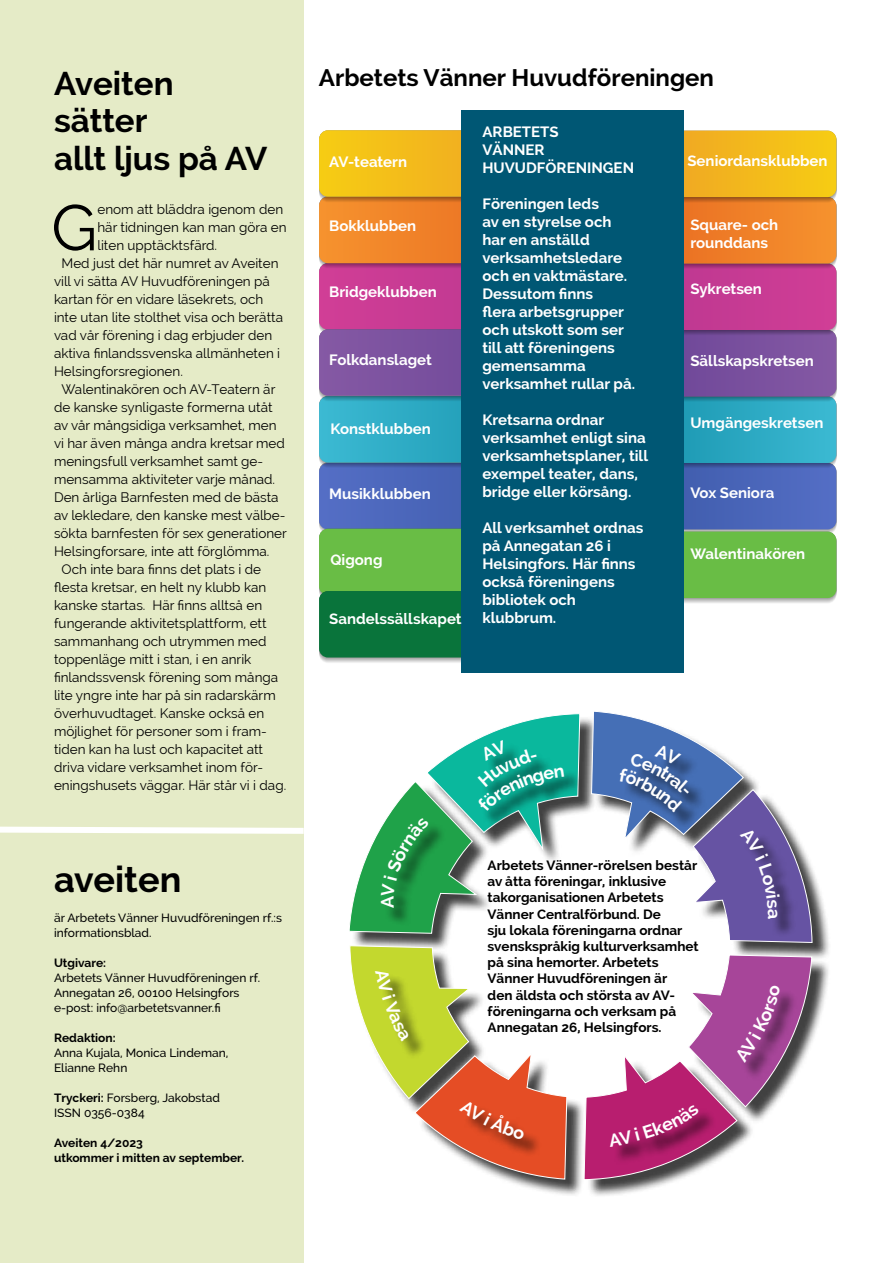
<style>
.page{position:relative;width:893px;height:1263px;background:#fff}
.page>*{position:absolute;margin:0;border:0;box-sizing:border-box;transform-origin:0 0}
.t1{font:64.2px "Raleway";color:#000}
.t2{font:700 36px "Raleway";color:#000}
.t3{font:700 33px/37.5px "Raleway";color:#000}
.t4{font:700 24px "Raleway";color:#000}
.t5{font:700 15px/18px "Raleway";color:#fff}
.t6{font:13.5px "Raleway";color:#000}
.t7{font:700 13.5px/16.2px "Raleway";color:#000}
.t8{font:500 12px/15px "Raleway";color:#000}
.t9{font:700 12px/15px "Raleway";color:#000}
.s1{font-weight:700}
</style>
<div class="page">
<div style="left:0;top:0;width:304px;height:1263px;background:#e5ebc7"></div>
<div style="left:351px;top:714px;width:480px;height:485px;background:#000;opacity:.75"></div>
<svg style="left:684px;top:131px;width:152px;height:398px;background:#98787c"></svg>
<svg style="left:319px;top:130px;width:143px;height:399px;background:#997b7d"></svg>
<div style="left:319px;top:529px;width:165px;height:66px;background:#69bd45;border-radius:9px"></div>
<div style="left:671px;top:532px;width:165px;height:66px;background:#69bd45;border-radius:9px"></div>
<div style="left:319px;top:591px;width:165px;height:66px;background:#09743b;border-radius:9px"></div>
<div style="left:462px;top:111px;width:222px;height:561px;background:#005774"></div>
<svg style="left:0;top:826px;width:304px;height:8px"></svg>
<div style="left:482px;top:770px;width:100px;height:59px;background:#000;opacity:.75"></div>
<svg style="left:349px;top:713px;width:231px;height:221px"></svg>
<svg style="left:591px;top:711px;width:221px;height:232px"></svg>
<svg style="left:350px;top:945px;width:217px;height:235px"></svg>
<svg style="left:583px;top:954px;width:229px;height:226px"></svg>
<h3 class="t3" style="left:54px;top:65px;width:215px">Aveiten sätter<br>allt ljus på AV</h3>
<h1 class="t1" style="left:51px;top:190px;width:48px">G</h1>
<p class="t6" style="left:97px;top:202px;width:187px">enom att bläddra igenom den</p>
<p class="t6" style="left:97px;top:220px;width:191px">här tidningen kan man göra en</p>
<p class="t6" style="left:97px;top:238px;width:121px">liten upptäcktsfärd.</p>
<p class="t6" style="left:62px;top:256px;width:219px">Med just det här numret av Aveiten</p>
<p class="t6" style="left:54px;top:274px;width:217px">vill vi sätta AV Huvudföreningen på</p>
<p class="t6" style="left:54px;top:292px;width:211px">kartan för en vidare läsekrets, och</p>
<p class="t6" style="left:54px;top:310px;width:231px">inte utan lite stolthet visa och berätta</p>
<p class="t6" style="left:54px;top:328px;width:220px">vad vår förening i dag erbjuder den</p>
<p class="t6" style="left:54px;top:346px;width:228px">aktiva finlandssvenska allmänheten i</p>
<p class="t6" style="left:54px;top:364px;width:130px">Helsingforsregionen.</p>
<p class="t6" style="left:62px;top:382px;width:215px">Walentinakören och AV-Teatern är</p>
<p class="t6" style="left:54px;top:400px;width:220px">de kanske synligaste formerna utåt</p>
<p class="t6" style="left:54px;top:418px;width:224px">av vår mångsidiga verksamhet, men</p>
<p class="t6" style="left:54px;top:436px;width:232px">vi har även många andra kretsar med</p>
<p class="t6" style="left:54px;top:454px;width:211px">meningsfull verksamhet samt ge-</p>
<p class="t6" style="left:54px;top:472px;width:223px">mensamma aktiviteter varje månad.</p>
<p class="t6" style="left:54px;top:490px;width:226px">Den årliga Barnfesten med de bästa</p>
<p class="t6" style="left:54px;top:508px;width:233px">av lekledare, den kanske mest välbe-</p>
<p class="t6" style="left:54px;top:526px;width:234px">sökta barnfesten för sex generationer</p>
<p class="t6" style="left:54px;top:544px;width:217px">Helsingforsare, inte att förglömma.</p>
<p class="t6" style="left:62px;top:562px;width:201px">Och inte bara finns det plats i de</p>
<p class="t6" style="left:54px;top:580px;width:214px">flesta kretsar, en helt ny klubb kan</p>
<p class="t6" style="left:54px;top:598px;width:210px">kanske startas. Här finns alltså en</p>
<p class="t6" style="left:54px;top:616px;width:214px">fungerande aktivitetsplattform, ett</p>
<p class="t6" style="left:54px;top:634px;width:214px">sammanhang och utrymmen med</p>
<p class="t6" style="left:54px;top:652px;width:199px">toppenläge mitt i stan, i en anrik</p>
<p class="t6" style="left:54px;top:670px;width:226px">finlandssvensk förening som många</p>
<p class="t6" style="left:54px;top:688px;width:223px">lite yngre inte har på sin radarskärm</p>
<p class="t6" style="left:54px;top:706px;width:212px">överhuvudtaget. Kanske också en</p>
<p class="t6" style="left:54px;top:724px;width:214px">möjlighet för personer som i fram-</p>
<p class="t6" style="left:54px;top:742px;width:211px">tiden kan ha lust och kapacitet att</p>
<p class="t6" style="left:54px;top:760px;width:211px">driva vidare verksamhet inom för-</p>
<p class="t6" style="left:54px;top:778px;width:234px">eningshusets väggar. Här står vi i dag.</p>
<h2 class="t2" style="left:54px;top:858px;width:129px">aveiten</h2>
<p class="t8" style="left:54px;top:910px;width:229px">är Arbetets Vänner Huvudföreningen rf.:s informationsblad.</p>
<p class="t9" style="left:54px;top:955px;width:54px">Utgivare:</p>
<p class="t8" style="left:54px;top:970px;width:208px">Arbetets Vänner Huvudföreningen rf.<br>Annegatan 26, 00100 Helsingfors e-post: info@arbetetsvanner.fi</p>
<p class="t9" style="left:54px;top:1030px;width:63px">Redaktion:</p>
<p class="t8" style="left:54px;top:1045px;width:176px">Anna Kujala, Monica Lindeman,<br>Elianne Rehn</p>
<p class="t8" style="left:54px;top:1090px;width:167px"><span class="s1">Tryckeri:</span> Forsberg, Jakobstad<br>ISSN 0356-0384</p>
<p class="t9" style="left:54px;top:1135px;width:192px">Aveiten 4/2023<br>utkommer i mitten av september.</p>
<h3 class="t4" style="left:319px;top:64px;width:397px">Arbetets Vänner Huvudföreningen</h3>
<p class="t5" style="left:329px;top:153px;width:79px">AV-teatern</p>
<p class="t5" style="left:329px;top:217px;width:89px">Bokklubben</p>
<p class="t5" style="left:329px;top:283px;width:109px">Bridgeklubben</p>
<p class="t5" style="left:329px;top:350px;width:104px">Folkdanslaget</p>
<p class="t5" style="left:330px;top:420px;width:102px">Konstklubben</p>
<p class="t5" style="left:329px;top:484px;width:103px">Musikklubben</p>
<p class="t5" style="left:330px;top:551px;width:54px">Qigong</p>
<p class="t5" style="left:329px;top:609px;width:134px">Sandelssällskapet</p>
<p class="t5" style="left:482px;top:123px;width:153px">ARBETETS<br>VÄNNER<br>HUVUDFÖRENINGEN</p>
<p class="t5" style="left:482px;top:195px;width:154px">Föreningen leds<br>av en styrelse och har en anställd verksamhetsledare och en vaktmästare.<br>Dessutom finns<br>flera arbetsgrupper och utskott som ser till att föreningens gemensamma verksamhet rullar på.</p>
<p class="t5" style="left:482px;top:411px;width:167px">Kretsarna ordnar verksamhet enligt sina verksamhetsplaner, till exempel teater, dans, bridge eller körsång.</p>
<p class="t5" style="left:482px;top:519px;width:162px">All verksamhet ordnas på Annegatan 26 i<br>Helsingfors. Här finns också föreningens bibliotek och klubbrum.</p>
<p class="t5" style="left:687px;top:152px;width:142px">Seniordansklubben</p>
<p class="t5" style="left:690px;top:215px;width:89px">Square- och rounddans</p>
<p class="t5" style="left:690px;top:280px;width:73px">Sykretsen</p>
<p class="t5" style="left:690px;top:352px;width:125px">Sällskapskretsen</p>
<p class="t5" style="left:690px;top:414px;width:134px">Umgängeskretsen</p>
<p class="t5" style="left:690px;top:484px;width:85px">Vox Seniora</p>
<p class="t5" style="left:690px;top:545px;width:116px">Walentinakören</p>
<p class="t7" style="left:488px;top:857px;width:213px">Arbetets Vänner-rörelsen består av åtta föreningar, inklusive takorganisationen Arbetets<br>Vänner Centralförbund. De<br>sju lokala föreningarna ordnar svenskspråkig kulturverksamhet på sina hemorter. Arbetets<br>Vänner Huvudföreningen är<br>den äldsta och största av AV&shy;föreningarna och verksam på<br>Annegatan 26, Helsingfors.</p>
</div>
